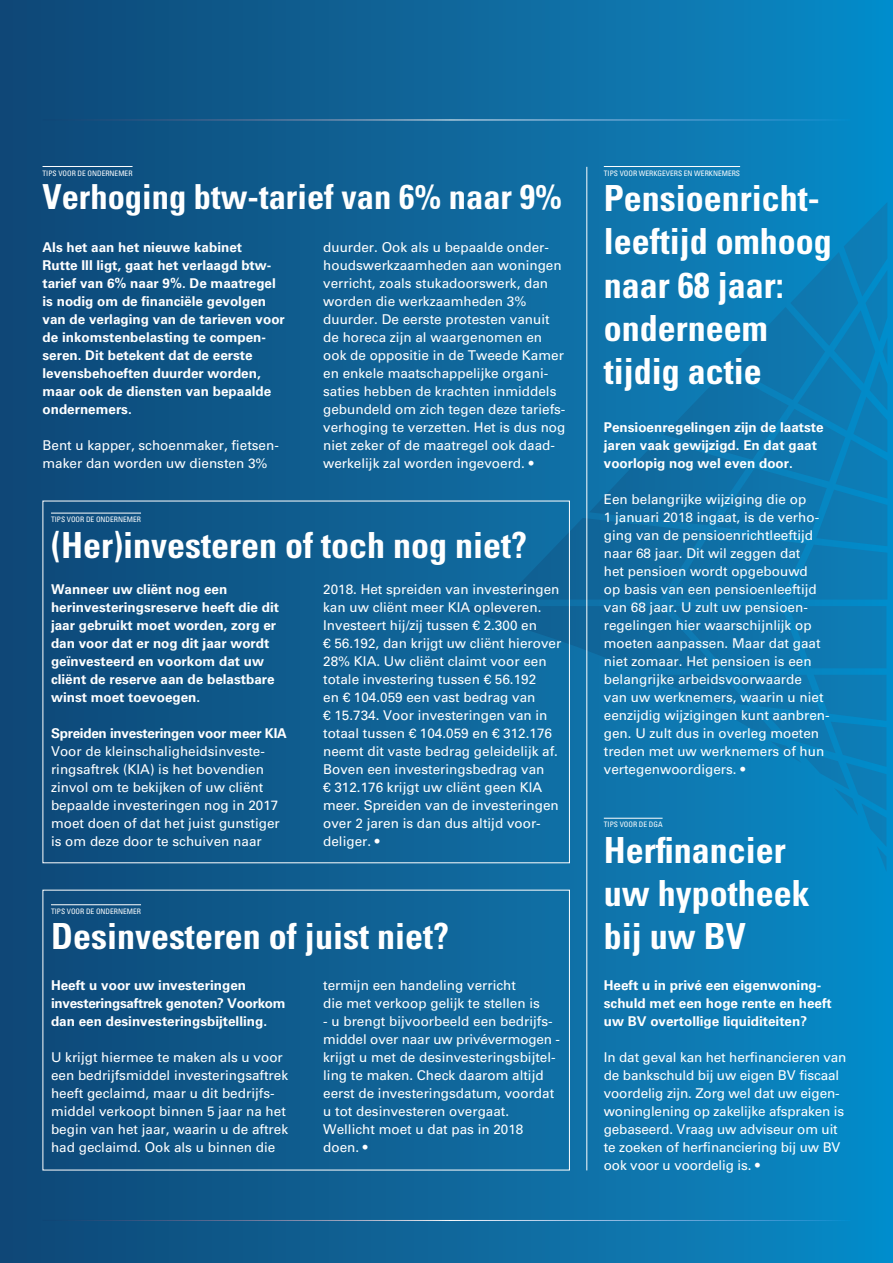
<style>
.page{position:relative;width:893px;height:1263px;background:#fff}
.page>*{position:absolute;margin:0;border:0;box-sizing:border-box;transform-origin:0 0}
.t1{font:700 condensed 36px/43.2px "Univers LT Std";color:#fff}
.t2{font:700 condensed 34.5px "Univers LT Std";color:#fff}
.t3{font:13.5px/18px "Univers LT Std";color:#fff}
.t4{font:700 13.5px/18px "Univers LT Std";color:#fff}
.t5{font:700 13.5px "Univers LT Std";letter-spacing:-.02em;color:#fff}
.t6{font:condensed 7.5px "Univers LT Std";color:#fff}
</style>
<div class="page">
<div style="left:0;top:0;width:893px;height:1263px;background:linear-gradient(to right,#124774,#0a8ac6)"></div>
<svg style="left:452px;top:202px;width:435px;height:670px;background:#0e74ac"></svg>
<hr style="left:43px;top:1220px;width:807px;height:1px;background:#fff">
<hr style="left:43px;top:120px;width:807px;height:1px;background:#fff">
<hr style="left:43px;top:166px;width:90px;height:1px;background:#fff">
<hr style="left:51px;top:513px;width:90px;height:1px;background:#fff">
<hr style="left:51px;top:904px;width:90px;height:1px;background:#fff">
<hr style="left:586px;top:167px;width:1px;height:1003px;background:#fff">
<hr style="left:604px;top:818px;width:59px;height:1px;background:#fff">
<hr style="left:604px;top:166px;width:136px;height:1px;background:#fff">
<p class="t6" style="left:43px;top:168px;width:92px">TIPS VOOR DE ONDERNEMER</p>
<h2 class="t2" style="left:43px;top:176px;width:521px">Verhoging btw-tarief van 6% naar 9%</h2>
<p class="t4" style="left:43px;top:238px;width:244px">Als het aan het nieuwe kabinet<br>Rutte III ligt, gaat het verlaagd btw&shy;tarief van 6% naar 9%. De maatregel is nodig om de financiële gevolgen van de verlaging van de tarieven voor de inkomstenbelasting te compen&shy;seren. Dit betekent dat de eerste levensbehoeften duurder worden, maar ook de diensten van bepaalde ondernemers.</p>
<p class="t3" style="left:43px;top:436px;width:238px">Bent u kapper, schoenmaker, fietsen&shy;maker dan worden uw diensten 3%</p>
<p class="t3" style="left:323px;top:238px;width:244px">duurder. Ook als u bepaalde onder&shy;houdswerkzaamheden aan woningen verricht, zoals stukadoorswerk, dan worden die werkzaamheden 3% duurder. De eerste protesten vanuit de horeca zijn al waargenomen en ook de oppositie in de Tweede Kamer en enkele maatschappelijke organi&shy;saties hebben de krachten inmiddels gebundeld om zich tegen deze tariefs&shy;verhoging te verzetten. Het is dus nog niet zeker of de maatregel ook daad&shy;werkelijk zal worden ingevoerd. •</p>
<p class="t6" style="left:51px;top:515px;width:92px">TIPS VOOR DE ONDERNEMER</p>
<h1 class="t1" style="left:51px;top:523px;width:477px">(Her)investeren of toch nog niet?</h1>
<p class="t4" style="left:51px;top:580px;width:230px">Wanneer uw cliënt nog een herinvesteringsreserve heeft die dit jaar gebruikt moet worden, zorg er dan voor dat er nog dit jaar wordt geïnvesteerd en voorkom dat uw cliënt de reserve aan de belastbare winst moet toevoegen.</p>
<p class="t5" style="left:51px;top:725px;width:237px">Spreiden investeringen voor meer KIA</p>
<p class="t3" style="left:51px;top:742px;width:230px">Voor de kleinschaligheidsinveste&shy;ringsaftrek (KIA) is het bovendien zinvol om te bekijken of uw cliënt bepaalde investeringen nog in 2017 moet doen of dat het juist gunstiger is om deze door te schuiven naar</p>
<p class="t3" style="left:323px;top:580px;width:240px">2018. Het spreiden van investeringen kan uw cliënt meer KIA opleveren.<br>Investeert hij/zij tussen € 2.300 en<br>€ 56.192, dan krijgt uw cliënt hierover 28% KIA. Uw cliënt claimt voor een totale investering tussen € 56.192<br>en € 104.059 een vast bedrag van<br>€ 15.734. Voor investeringen van in totaal tussen € 104.059 en € 312.176 neemt dit vaste bedrag geleidelijk af.<br>Boven een investeringsbedrag van<br>€ 312.176 krijgt uw cliënt geen KIA meer. Spreiden van de investeringen over 2 jaren is dan dus altijd voor&shy;deliger. •</p>
<p class="t6" style="left:51px;top:906px;width:92px">TIPS VOOR DE ONDERNEMER</p>
<h1 class="t1" style="left:51px;top:915px;width:399px">Desinvesteren of juist niet?</h1>
<p class="t4" style="left:51px;top:976px;width:236px">Heeft u voor uw investeringen investeringsaftrek genoten? Voorkom dan een desinvesteringsbijtelling.</p>
<p class="t3" style="left:51px;top:1048px;width:239px">U krijgt hiermee te maken als u voor een bedrijfsmiddel investeringsaftrek heeft geclaimd, maar u dit bedrijfs&shy;middel verkoopt binnen 5 jaar na het begin van het jaar, waarin u de aftrek had geclaimd. Ook als u binnen die</p>
<p class="t3" style="left:323px;top:976px;width:218px">termijn een handeling verricht<br>die met verkoop gelijk te stellen is</p>
<p class="t3" style="left:323px;top:1012px;width:238px">- u brengt bijvoorbeeld een bedrijfs&shy;middel over naar uw privévermogen - krijgt u met de desinvesteringsbijtel&shy;ling te maken. Check daarom altijd eerst de investeringsdatum, voordat u tot desinvesteren overgaat.<br>Wellicht moet u dat pas in 2018 doen. •</p>
<p class="t6" style="left:604px;top:168px;width:138px">TIPS VOOR WERKGEVERS EN WERKNEMERS</p>
<h1 class="t1" style="left:604px;top:177px;width:230px">Pensioenricht&shy;leeftijd omhoog naar 68 jaar: onderneem tijdig actie</h1>
<p class="t4" style="left:604px;top:418px;width:221px">Pensioenregelingen zijn de laatste jaren vaak gewijzigd. En dat gaat voorlopig nog wel even door.</p>
<p class="t3" style="left:604px;top:490px;width:227px">Een belangrijke wijziging die op<br>1 januari 2018 ingaat, is de verho&shy;ging van de pensioenrichtleeftijd naar 68 jaar. Dit wil zeggen dat<br>het pensioen wordt opgebouwd<br>op basis van een pensioenleeftijd van 68 jaar. U zult uw pensioen&shy;regelingen hier waarschijnlijk op moeten aanpassen. Maar dat gaat niet zomaar. Het pensioen is een belangrijke arbeidsvoorwaarde<br>van uw werknemers, waarin u niet eenzijdig wijzigingen kunt aanbren&shy;gen. U zult dus in overleg moeten treden met uw werknemers of hun vertegenwoordigers. •</p>
<p class="t6" style="left:604px;top:820px;width:60px">TIPS VOOR DE DGA</p>
<h1 class="t1" style="left:604px;top:828px;width:207px">Herfinancier uw hypotheek bij uw BV</h1>
<p class="t4" style="left:604px;top:976px;width:230px">Heeft u in privé een eigenwoning&shy;schuld met een hoge rente en heeft uw BV overtollige liquiditeiten?</p>
<p class="t3" style="left:604px;top:1048px;width:244px">In dat geval kan het herfinancieren van de bankschuld bij uw eigen BV fiscaal voordelig zijn. Zorg wel dat uw eigen&shy;woninglening op zakelijke afspraken is gebaseerd. Vraag uw adviseur om uit te zoeken of herfinanciering bij uw BV ook voor u voordelig is. •</p>
</div>
